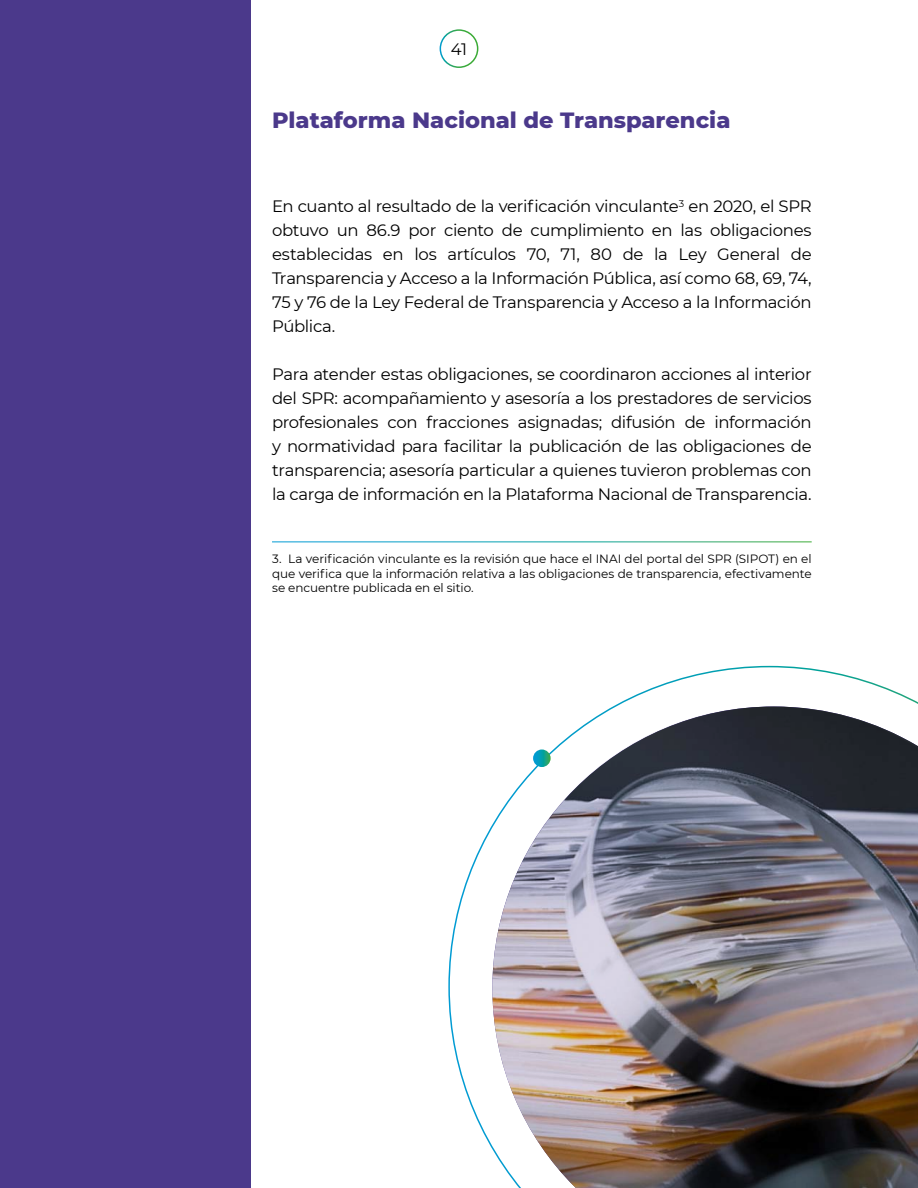
<style>
.page{position:relative;width:918px;height:1188px;background:#fff}
.page>*{position:absolute;margin:0;border:0;box-sizing:border-box;transform-origin:0 0}
.t1{font:800 22.5px "Montserrat";color:#4b398b}
.t2{font:16.5px/24px "Montserrat";letter-spacing:-.02em;color:#000;text-align:justify}
.t3{font:12px/14.4px "Montserrat";letter-spacing:-.005em;color:#000;text-align:justify}
</style>
<div class="page">
<div style="left:0;top:0;width:251px;height:1188px;background:#4b398b"></div>
<svg style="left:448px;top:666px;width:470px;height:483px"></svg>
<img style="left:492px;top:707px;width:426px;height:481px">
<div style="left:440px;top:29px;width:38px;height:39px;border:2px solid #fff;border-radius:50%"></div>
<p class="t2" style="left:451px;top:37px;width:18px">41</p>
<h1 class="t1" style="left:272px;top:106px;width:460px">Plataforma Nacional de Transparencia</h1>
<p class="t2" style="left:272px;top:194px;width:541px">En cuanto al resultado de la verificación vinculante<sup>3</sup> en 2020, el SPR obtuvo un 86.9 por ciento de cumplimiento en las obligaciones establecidas en los artículos 70, 71, 80 de la Ley General de Transparencia y Acceso a la Información Pública, así como 68, 69, 74, 75 y 76 de la Ley Federal de Transparencia y Acceso a la Información Pública.</p>
<p class="t2" style="left:272px;top:363px;width:541px">Para atender estas obligaciones, se coordinaron acciones al interior del SPR: acompañamiento y asesoría a los prestadores de servicios profesionales con fracciones asignadas; difusión de información y normatividad para facilitar la publicación de las obligaciones de transparencia; asesoría particular a quienes tuvieron problemas con la carga de información en la Plataforma Nacional de Transparencia.</p>
<p class="t3" style="left:272px;top:552px;width:541px">3. La verificación vinculante es la revisión que hace el INAI del portal del SPR (SIPOT) en el que verifica que la información relativa a las obligaciones de transparencia, efectivamente se encuentre publicada en el sitio.</p>
</div>
